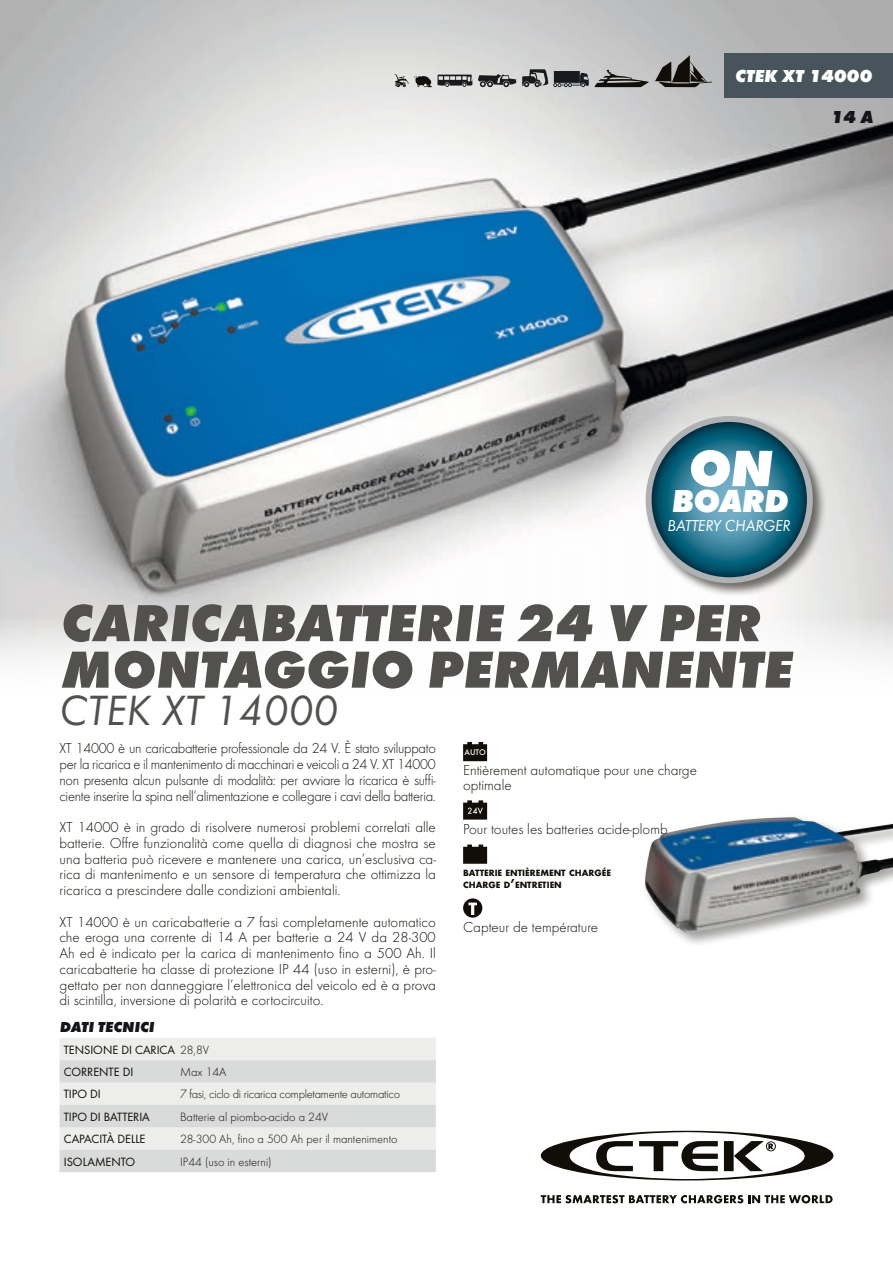
<style>
.page{position:relative;width:893px;height:1263px;background:#fff}
.page>*{position:absolute;margin:0;border:0;box-sizing:border-box;transform-origin:0 0}
.t1{font:italic 700 expanded 54px/46.5px "Futura";color:#52514e}
.t2{font:italic 700 expanded 52.95px "Futura";color:#fff}
.t3{font:43.95px "Futura Boo Obl";color:#52514e}
.t4{font:italic 700 expanded 33px "Futura";letter-spacing:-.02em;color:#fff}
.t5{font:italic 700 expanded 18px "Futura";color:#fff}
.t6{font:italic 700 expanded 18px "Futura";color:#131519}
.t7{font:16.5px "Futura Boo Obl";letter-spacing:-.02em;color:#fff}
.t8{font:300 15px/15.8px "Futura";color:#110e07;text-align:justify}
.t9{font:italic 700 expanded 15px "Futura";color:#131519}
.t10{font:300 12.45px "Futura";color:#110e07}
.t11{font:12.45px/22.4px "Futura Boo";color:#110e07}
.t12{font:300 12.45px "Futura";letter-spacing:-.02em;color:#110e07}
.t13{font:700 9.45px/12px "Futura";color:#110e07}
.t14{font:500 8.55px "Futura";color:#fff}
.s1{font-family:"Futura";font-weight:300}
.s2{font-size:13.5px}
</style>
<div class="page">
<img style="left:0;top:0;width:893px;height:661px">
<div style="left:724px;top:53px;width:169px;height:45px;background:#48545c"></div>
<svg style="left:541px;top:1131px;width:292px;height:49px"></svg>
<svg style="left:541px;top:1195px;width:292px;height:8px"></svg>
<div style="left:642px;top:814px;width:251px;height:134px;background:#110e07;opacity:.4"></div>
<img style="left:645px;top:817px;width:248px;height:116px">
<svg style="left:522px;top:69px;width:67px;height:18px"></svg>
<svg style="left:478px;top:74px;width:38px;height:13px"></svg>
<svg style="left:394px;top:74px;width:78px;height:13px"></svg>
<svg style="left:595px;top:70px;width:54px;height:17px"></svg>
<svg style="left:655px;top:55px;width:57px;height:32px"></svg>
<div style="left:644px;top:414px;width:183px;height:183px;background:#110e07;opacity:.6"></div>
<svg style="left:645px;top:416px;width:168px;height:167px"></svg>
<svg style="left:60px;top:1038px;width:376px;height:134px"></svg>
<svg style="left:463px;top:742px;width:24px;height:19px"></svg>
<svg style="left:463px;top:800px;width:24px;height:20px"></svg>
<svg style="left:463px;top:844px;width:24px;height:20px"></svg>
<svg style="left:463px;top:898px;width:19px;height:20px"></svg>
<p class="t5" style="left:735px;top:65px;width:138px">CTEK XT 14000</p>
<p class="t6" style="left:830px;top:106px;width:44px">14 A</p>
<h2 class="t2" style="left:687px;top:436px;width:86px">ON</h2>
<h3 class="t4" style="left:671px;top:481px;width:118px">BOARD</h3>
<p class="t7" style="left:667px;top:516px;width:125px">BATTERY CHARGER</p>
<h1 class="t1" style="left:60px;top:599px;width:733px">CARICABATTERIE 24 V PER<br>MONTAGGIO PERMANENTE</h1>
<h3 class="t3" style="left:60px;top:684px;width:280px">CTEK XT 14000</h3>
<p class="t8" style="left:60px;top:740px;width:378px">XT 14000 è un caricabatterie professionale da 24 V. È stato sviluppato per la ricarica e il mantenimento di macchinari e veicoli a 24 V. XT 14000 non presenta alcun pulsante di modalità: per avviare la ricarica è suffi&shy;ciente inserire la spina nell’alimentazione e collegare i cavi della batteria.</p>
<p class="t8" style="left:60px;top:819px;width:378px">XT 14000 è in grado di risolvere numerosi problemi correlati alle batterie. Offre funzionalità come quella di diagnosi che mostra se una batteria può ricevere e mantenere una carica, un’esclusiva ca&shy;rica di mantenimento e un sensore di temperatura che ottimizza la ricarica a prescindere dalle condizioni ambientali.</p>
<p class="t8" style="left:60px;top:914px;width:378px">XT 14000 è un caricabatterie a 7 fasi completamente automatico che eroga una corrente di 14 A per batterie a 24 V da 28-300<br>Ah ed è indicato per la carica di mantenimento fino a 500 Ah. Il caricabatterie ha classe di protezione IP 44 (uso in esterni), è pro&shy;gettato per non danneggiare l’elettronica del veicolo ed è a prova di scintilla, inversione di polarità e cortocircuito.</p>
<p class="t9" style="left:60px;top:1018px;width:96px">DATI TECNICI</p>
<p class="t11" style="left:64px;top:1038px;width:147px">TENSIONE DI CARICA <span class="s1">28,8V<br></span>CORRENTE DI</p>
<p class="t14" style="left:464px;top:747px;width:23px">AUTO</p>
<p class="t8" style="left:463px;top:763px;width:235px;line-height:14.2px">Entièrement automatique pour une charge optimale</p>
<p class="t8" style="left:463px;top:821px;width:206px">Pour toutes les batteries acide-plomb</p>
<p class="t13" style="left:463px;top:866px;width:149px">BATTERIE ENTIÈREMENT CHARGÉE<br>CHARGE D<span class="s2">’</span>ENTRETIEN</p>
<p class="t8" style="left:463px;top:919px;width:137px">Capteur de température</p>
<p class="t10" style="left:180px;top:1065px;width:48px">Max 14A</p>
<p class="t11" style="left:64px;top:1083px;width:39px">TIPO DI</p>
<p class="t12" style="left:180px;top:1087px;width:222px">7 fasi, ciclo di ricarica completamente automatico</p>
<p class="t11" style="left:64px;top:1105px;width:88px">TIPO DI BATTERIA</p>
<p class="t10" style="left:180px;top:1110px;width:150px">Batterie al piombo-acido a 24V</p>
<p class="t11" style="left:64px;top:1128px;width:83px">CAPACITÀ DELLE</p>
<p class="t10" style="left:180px;top:1132px;width:219px">28-300 Ah, fino a 500 Ah per il mantenimento</p>
<p class="t11" style="left:64px;top:1150px;width:73px">ISOLAMENTO</p>
<p class="t10" style="left:180px;top:1154px;width:93px">IP44 (uso in esterni)</p>
</div>
